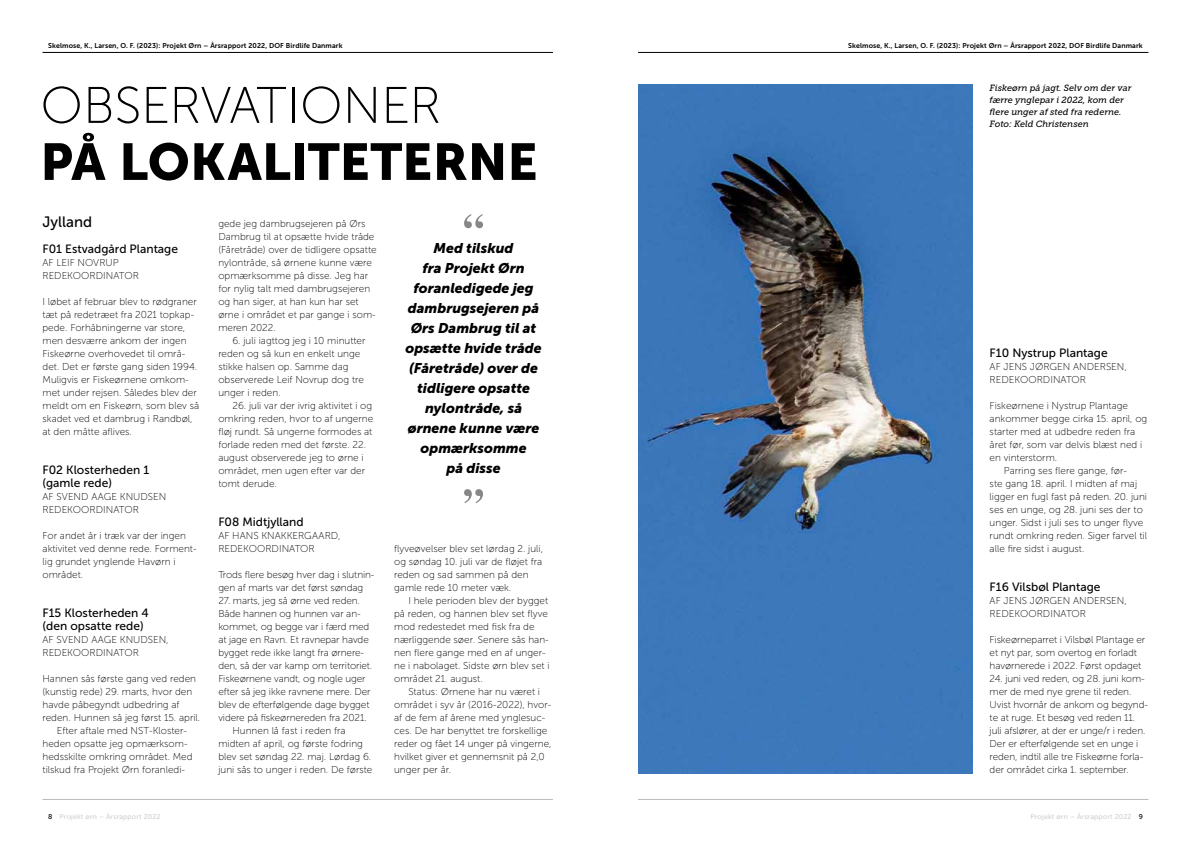
<style>
.page{position:relative;width:1191px;height:842px;background:#fff}
.page>*{position:absolute;margin:0;border:0;box-sizing:border-box;transform-origin:0 0}
.t1{font:51.3px "Museo Sans 900";color:#000}
.t2{font:51.3px "Museo Sans 100";letter-spacing:-.01em;color:#000}
.t3{font:15px "Museo Sans 500";color:#000}
.t4{font:italic 14px/20px "Museo Sans 900";color:#000;text-align:center}
.t5{font:12px/13px "Museo Sans 500";color:#000}
.t6{font:10px/13px "Museo Sans 100";color:#000}
.t7{font:italic 9px/12px "Museo Slab 500";color:#000}
.t8{font:7px "Museo Sans 700";letter-spacing:.015em;color:#000}
.t9{font:7px "Museo Sans 500";letter-spacing:.02em;color:#d0d0d0}
.s1{color:#000}
</style>
<div class="page">
<hr style="left:43px;top:52px;width:510px;height:1px;background:#000">
<hr style="left:638px;top:52px;width:510px;height:1px;background:#000">
<hr style="left:43px;top:799px;width:510px;height:1px;background:#bcbcbc">
<hr style="left:638px;top:799px;width:510px;height:1px;background:#bcbcbc">
<svg style="left:464px;top:214px;width:19px;height:14px"></svg>
<svg style="left:464px;top:489px;width:19px;height:14px"></svg>
<img style="left:638px;top:84px;width:334px;height:689px">
<p class="t8" style="left:48px;top:41px;width:296px">Skelmose, K., Larsen, O. F. (2023): Projekt Ørn – Årsrapport 2022, DOF Birdlife Danmark</p>
<p class="t8" style="left:848px;top:41px;width:296px">Skelmose, K., Larsen, O. F. (2023): Projekt Ørn – Årsrapport 2022, DOF Birdlife Danmark</p>
<h1 class="t2" style="left:40px;top:78px;width:402px">OBSERVATIONER</h1>
<h1 class="t1" style="left:40px;top:133px;width:499px">PÅ LOKALITETERNE</h1>
<h2 class="t3" style="left:43px;top:214px;width:51px">Jylland</h2>
<p class="t5" style="left:43px;top:243px;width:137px">F01 Estvadgård Plantage</p>
<p class="t6" style="left:43px;top:257px;width:98px">AF LEIF NOVRUP<br>REDEKOORDINATOR</p>
<p class="t6" style="left:43px;top:296px;width:158px">I løbet af februar blev to rødgraner tæt på redetræet fra 2021 topkap&shy;pede. Forhåbningerne var store, men desværre ankom der ingen<br>Fiskeørne overhovedet til områ&shy;det. Det er første gang siden 1994.<br>Muligvis er Fiskeørnene omkom&shy;met under rejsen. Således blev der meldt om en Fiskeørn, som blev så skadet ved et dambrug i Randbøl, at den måtte aflives.</p>
<p class="t5" style="left:43px;top:464px;width:108px">F02 Klosterheden 1 (gamle rede)</p>
<p class="t6" style="left:43px;top:491px;width:125px">AF SVEND AAGE KNUDSEN<br>REDEKOORDINATOR</p>
<p class="t6" style="left:43px;top:530px;width:156px">For andet år i træk var der ingen aktivitet ved denne rede. Forment&shy;lig grundet ynglende Havørn i området.</p>
<p class="t5" style="left:43px;top:607px;width:108px">F15 Klosterheden 4 (den opsatte rede)</p>
<p class="t6" style="left:43px;top:634px;width:128px">AF SVEND AAGE KNUDSEN,<br>REDEKOORDINATOR</p>
<p class="t6" style="left:43px;top:673px;width:155px">Hannen sås første gang ved reden</p>
<p class="t6" style="left:43px;top:686px;width:151px">(kunstig rede) 29. marts, hvor den</p>
<p class="t6" style="left:43px;top:699px;width:139px">havde påbegyndt udbedring af</p>
<p class="t6" style="left:43px;top:712px;width:159px">reden. Hunnen så jeg først 15. april.</p>
<p class="t6" style="left:57px;top:725px;width:132px">Efter aftale med NST-Kloster-</p>
<p class="t6" style="left:43px;top:738px;width:147px">heden opsatte jeg opmærksom-</p>
<p class="t6" style="left:43px;top:751px;width:152px">hedsskilte omkring området. Med</p>
<p class="t6" style="left:43px;top:764px;width:144px">tilskud fra Projekt Ørn foranledi-</p>
<p class="t6" style="left:218px;top:218px;width:160px">gede jeg dambrugsejeren på Ørs<br>Dambrug til at opsætte hvide tråde (Fåretråde) over de tidligere opsatte nylontråde, så ørnene kunne være opmærksomme på disse. Jeg har for nylig talt med dambrugsejeren og han siger, at han kun har set ørne i området et par gange i som&shy;meren 2022.</p>
<p class="t6" style="left:218px;top:335px;width:149px;text-indent:14px">6. juli iagttog jeg i 10 minutter reden og så kun en enkelt unge stikke halsen op. Samme dag observerede Leif Novrup dog tre unger i reden.</p>
<p class="t6" style="left:218px;top:400px;width:156px;text-indent:14px">26. juli var der ivrig aktivitet i og omkring reden, hvor to af ungerne fløj rundt. Så ungerne formodes at forlade reden med det første. 22. august observerede jeg to ørne i området, men ugen efter var der tomt derude.</p>
<p class="t5" style="left:218px;top:516px;width:87px">F08 Midtjylland</p>
<p class="t6" style="left:218px;top:530px;width:124px">AF HANS KNAKKERGAARD,<br>REDEKOORDINATOR</p>
<p class="t6" style="left:218px;top:569px;width:158px">Trods flere besøg hver dag i slutnin&shy;gen af marts var det først søndag</p>
<p class="t6" style="left:218px;top:595px;width:143px">27. marts, jeg så ørne ved reden.</p>
<p class="t6" style="left:218px;top:608px;width:144px">Både hannen og hunnen var an-</p>
<p class="t6" style="left:218px;top:621px;width:153px">kommet, og begge var i færd med</p>
<p class="t6" style="left:218px;top:634px;width:152px">at jage en Ravn. Et ravnepar havde</p>
<p class="t6" style="left:218px;top:647px;width:147px">bygget rede ikke langt fra ørnere-</p>
<p class="t6" style="left:218px;top:660px;width:155px">den, så der var kamp om territoriet.</p>
<p class="t6" style="left:218px;top:673px;width:149px">Fiskeørnene vandt, og nogle uger</p>
<p class="t6" style="left:218px;top:686px;width:154px">efter så jeg ikke ravnene mere. Der</p>
<p class="t6" style="left:218px;top:699px;width:153px">blev de efterfølgende dage bygget</p>
<p class="t6" style="left:218px;top:712px;width:150px">videre på fiskeørnereden fra 2021.</p>
<p class="t6" style="left:232px;top:725px;width:115px">Hunnen lå fast i reden fra</p>
<p class="t6" style="left:218px;top:738px;width:146px">midten af april, og første fodring</p>
<p class="t6" style="left:218px;top:751px;width:154px">blev set søndag 22. maj. Lørdag 6.</p>
<p class="t6" style="left:218px;top:764px;width:156px">juni sås to unger i reden. De første</p>
<h3 class="t4" style="left:405px;top:238px;width:138px">Med tilskud<br>fra Projekt Ørn foranledigede jeg dambrugsejeren på<br>Ørs Dambrug til at opsætte hvide tråde (Fåretråde) over de tidligere opsatte nylontråde, så ørnene kunne være opmærksomme<br>på disse</h3>
<p class="t6" style="left:394px;top:543px;width:150px">flyveøvelser blev set lørdag 2. juli, og søndag 10. juli var de fløjet fra reden og sad sammen på den gamle rede 10 meter væk.</p>
<p class="t6" style="left:394px;top:595px;width:157px;text-indent:14px">I hele perioden blev der bygget på reden, og hannen blev set flyve mod redestedet med fisk fra de nærliggende søer. Senere sås han&shy;nen flere gange med en af unger&shy;ne i nabolaget. Sidste ørn blev set i området 21. august.</p>
<p class="t6" style="left:394px;top:686px;width:159px;text-indent:14px">Status: Ørnene har nu været i området i syv år (2016-2022), hvor&shy;af de fem af årene med ynglesuc&shy;ces. De har benyttet tre forskellige reder og fået 14 unger på vingerne, hvilket giver et gennemsnit på 2,0 unger per år.</p>
<p class="t7" style="left:989px;top:82px;width:143px">Fiskeørn på jagt. Selv om der var færre ynglepar i 2022, kom der flere unger af sted fra rederne.<br>Foto: Keld Christensen</p>
<p class="t5" style="left:989px;top:347px;width:119px">F10 Nystrup Plantage</p>
<p class="t6" style="left:989px;top:361px;width:139px">AF JENS JØRGEN ANDERSEN,<br>REDEKOORDINATOR</p>
<p class="t6" style="left:989px;top:400px;width:140px">Fiskeørnene i Nystrup Plantage</p>
<p class="t6" style="left:989px;top:413px;width:159px">ankommer begge cirka 15. april, og</p>
<p class="t6" style="left:989px;top:426px;width:147px">starter med at udbedre reden fra</p>
<p class="t6" style="left:989px;top:439px;width:154px">året før, som var delvis blæst ned i</p>
<p class="t6" style="left:989px;top:452px;width:69px">en vinterstorm.</p>
<p class="t6" style="left:1003px;top:465px;width:125px">Parring ses flere gange, før-</p>
<p class="t6" style="left:989px;top:478px;width:149px">ste gang 18. april. I midten af maj</p>
<p class="t6" style="left:989px;top:491px;width:159px">ligger en fugl fast på reden. 20. juni</p>
<p class="t6" style="left:989px;top:504px;width:155px">ses en unge, og 28. juni ses der to</p>
<p class="t6" style="left:989px;top:517px;width:155px">unger. Sidst i juli ses to unger flyve</p>
<p class="t6" style="left:989px;top:530px;width:159px">rundt omkring reden. Siger farvel til</p>
<p class="t6" style="left:989px;top:543px;width:96px">alle fire sidst i august.</p>
<p class="t5" style="left:989px;top:581px;width:112px">F16 Vilsbøl Plantage</p>
<p class="t6" style="left:989px;top:595px;width:139px">AF JENS JØRGEN ANDERSEN,<br>REDEKOORDINATOR</p>
<p class="t6" style="left:989px;top:634px;width:157px">Fiskeørneparret i Vilsbøl Plantage er et nyt par, som overtog en forladt havørnerede i 2022. Først opdaget</p>
<p class="t6" style="left:989px;top:673px;width:160px">24. juni ved reden, og 28. juni kom&shy;mer de med nye grene til reden.<br>Uvist hvornår de ankom og begynd&shy;te at ruge. Et besøg ved reden 11. juli afslører, at der er unge/r i reden.<br>Der er efterfølgende set en unge i reden, indtil alle tre Fiskeørne forla&shy;der området cirka 1. september.</p>
<p class="t9" style="left:48px;top:813px;width:114px"><span class="s1">8</span> Projekt ørn – Årsrapport 2022</p>
<p class="t9" style="left:1030px;top:813px;width:114px">Projekt ørn – Årsrapport 2022 <span class="s1">9</span></p>
</div>
